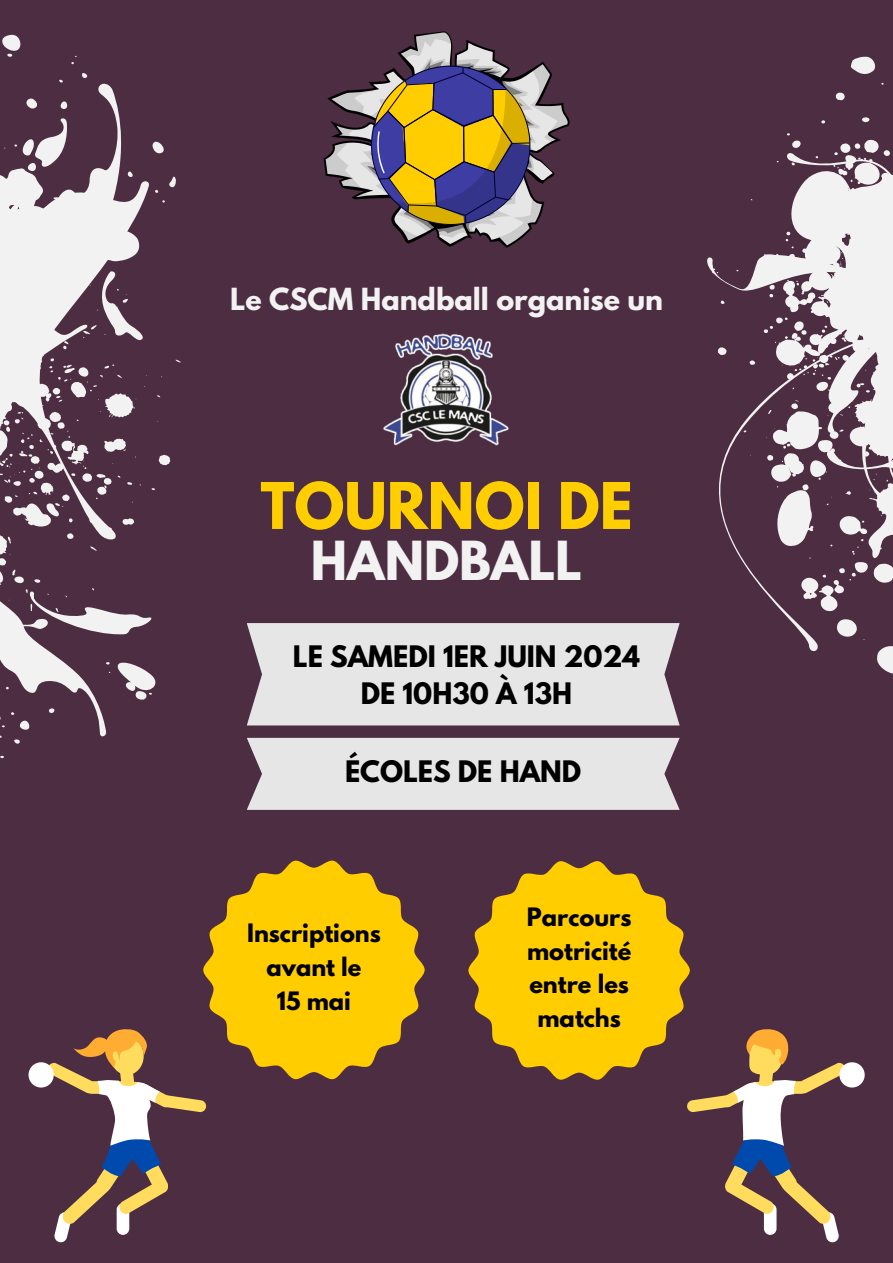
<style>
.page{position:relative;width:893px;height:1263px;background:#4d2d42}
.page>*{position:absolute;margin:0;border:0;box-sizing:border-box;transform-origin:0 0}
.t1{font:700 56.93px "League Spartan";color:#ffce00}
.t2{font:700 47.7px "League Spartan";color:#f2f2f2}
.t3{font:700 27px "League Spartan";color:#f2f2f2}
.t4{font:700 26.25px/36.6px "League Spartan";color:#000;text-align:center}
.t5{font:700 22.5px/33.8px "League Spartan";color:#000;text-align:center}
</style>
<div class="page">
<svg style="left:57px;top:588px;width:220px;height:150px"></svg>
<svg style="left:57px;top:469px;width:98px;height:82px"></svg>
<svg style="left:0;top:34px;width:181px;height:435px"></svg>
<svg style="left:0;top:373px;width:57px;height:386px"></svg>
<svg style="left:324px;top:32px;width:241px;height:215px"></svg>
<img style="left:383px;top:333px;width:126px;height:113px">
<svg style="left:468px;top:861px;width:222px;height:219px;fill:#ffcd00"></svg>
<svg style="left:203px;top:860px;width:221px;height:220px;fill:#ffcd00"></svg>
<svg style="left:734px;top:56px;width:159px;height:241px"></svg>
<svg style="left:726px;top:297px;width:167px;height:377px"></svg>
<div style="left:247px;top:623px;width:432px;height:102px;background:#e6e6e6"></div>
<div style="left:247px;top:738px;width:432px;height:72px;background:#e6e6e6"></div>
<svg style="left:687px;top:1028px;width:177px;height:214px"></svg>
<svg style="left:29px;top:1028px;width:177px;height:214px"></svg>
<p class="t3" style="left:230px;top:285px;width:434px">Le CSCM Handball organise un</p>
<p class="t1" style="left:260px;top:478px;width:374px">TOURNOI DE</p>
<h4 class="t2" style="left:311px;top:537px;width:273px">HANDBALL</h4>
<p class="t4" style="left:293px;top:642px;width:348px">LE SAMEDI 1ER JUIN 2024<br>DE 10H30 À 13H</p>
<p class="t4" style="left:345px;top:757px;width:238px">ÉCOLES DE HAND</p>
<h2 class="t5" style="left:247px;top:919px;width:135px">Inscriptions avant le</h2>
<h3 class="t5" style="left:277px;top:987px;width:76px">15 mai</h3>
<h1 class="t5" style="left:527px;top:903px;width:106px">Parcours motricité entre les matchs</h1>
</div>
